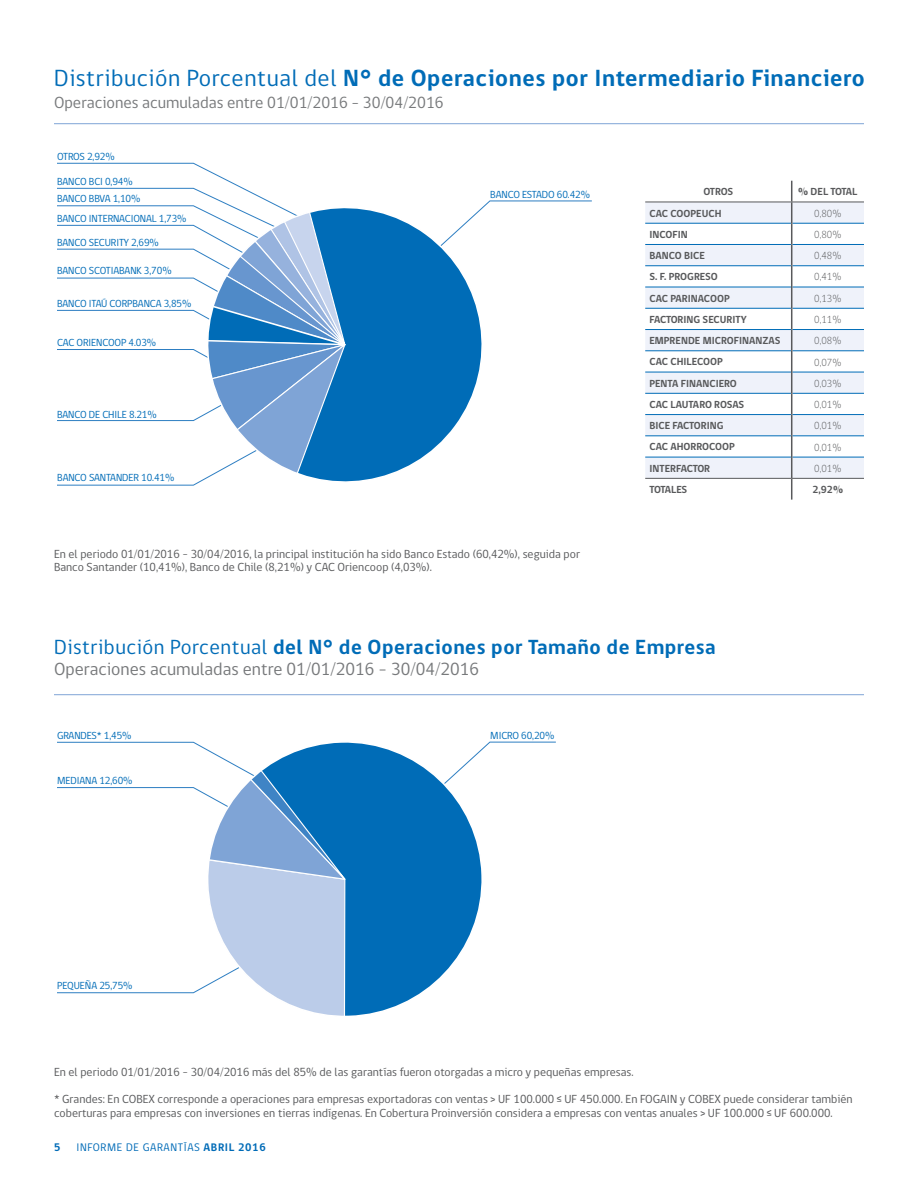
<style>
.page{position:relative;width:918px;height:1188px;background:#fff}
.page>*{position:absolute;margin:0;border:0;box-sizing:border-box;transform-origin:0 0}
.t1{font:700 24px "gob CL";letter-spacing:.025em;color:#006cb7}
.t2{font:700 21px "gob CL";letter-spacing:.025em;color:#006cb7}
.t3{font:18px "gob CL";color:#77797b}
.t4{font:16.5px "gob CL";color:#77797b}
.t5{font:12px/13.5px "gob CL";color:#58595b}
.t6{font:11.25px "gob CL";letter-spacing:.055em;color:#006bb7}
.t7{font:700 11.25px "gob CL";color:#006bb7}
.t8{font:10.5px "gob CL";letter-spacing:-.01em;color:#006cb7}
.t9{font:700 10.5px "gob CL";color:#58595b}
.t10{font:300 10.5px "gob CL";color:#58595b}
.t11{font:700 10.5px "gob CL";letter-spacing:-.02em;color:#58595b}
.t12{font:700 10.5px "gob CL";letter-spacing:-.03em;color:#58595b}
.t13{font:700 10.5px "gob CL";letter-spacing:-.04em;color:#58595b}
.s1{font-weight:400}
.s2{font-weight:700}
</style>
<div class="page">
<svg style="left:57px;top:163px;width:535px;height:323px"></svg>
<svg style="left:187px;top:187px;width:313px;height:299px"></svg>
<svg style="left:57px;top:741px;width:499px;height:253px"></svg>
<svg style="left:206px;top:741px;width:278px;height:275px"></svg>
<hr style="left:54px;top:123px;width:810px;height:1px;background:#7fa4d6">
<hr style="left:54px;top:694px;width:810px;height:1px;background:#7fa4d6">
<svg style="left:645px;top:203px;width:219px;height:275px;fill:#eff2fa"></svg>
<hr style="left:645px;top:223px;width:146px;height:1px;background:#006cb7">
<hr style="left:792px;top:223px;width:72px;height:1px;background:#006cb7">
<hr style="left:645px;top:244px;width:146px;height:1px;background:#006cb7">
<hr style="left:792px;top:244px;width:72px;height:1px;background:#006cb7">
<hr style="left:645px;top:265px;width:146px;height:1px;background:#006cb7">
<hr style="left:792px;top:265px;width:72px;height:1px;background:#006cb7">
<hr style="left:645px;top:287px;width:146px;height:1px;background:#006cb7">
<hr style="left:792px;top:287px;width:72px;height:1px;background:#006cb7">
<hr style="left:645px;top:308px;width:146px;height:1px;background:#006cb7">
<hr style="left:792px;top:308px;width:72px;height:1px;background:#006cb7">
<hr style="left:645px;top:329px;width:146px;height:1px;background:#006cb7">
<hr style="left:792px;top:329px;width:72px;height:1px;background:#006cb7">
<hr style="left:645px;top:351px;width:146px;height:1px;background:#006cb7">
<hr style="left:792px;top:351px;width:72px;height:1px;background:#006cb7">
<hr style="left:645px;top:372px;width:146px;height:1px;background:#006cb7">
<hr style="left:792px;top:372px;width:72px;height:1px;background:#006cb7">
<hr style="left:645px;top:393px;width:146px;height:1px;background:#006cb7">
<hr style="left:792px;top:393px;width:72px;height:1px;background:#006cb7">
<hr style="left:645px;top:414px;width:146px;height:1px;background:#006cb7">
<hr style="left:792px;top:414px;width:72px;height:1px;background:#006cb7">
<hr style="left:645px;top:436px;width:146px;height:1px;background:#006cb7">
<hr style="left:792px;top:436px;width:72px;height:1px;background:#006cb7">
<hr style="left:645px;top:457px;width:146px;height:1px;background:#006cb7">
<hr style="left:792px;top:457px;width:72px;height:1px;background:#006cb7">
<svg style="left:791px;top:181px;width:1px;height:319px"></svg>
<hr style="left:645px;top:202px;width:147px;height:1px;background:#58595b">
<hr style="left:792px;top:202px;width:72px;height:1px;background:#58595b">
<hr style="left:645px;top:478px;width:147px;height:1px;background:#58595b">
<hr style="left:792px;top:478px;width:72px;height:1px;background:#58595b">
<h1 class="t1" style="left:54px;top:61px;width:812px"><span class="s1">Distribución Porcentual del</span> N° de Operaciones por Intermediario Financiero</h1>
<h3 class="t4" style="left:54px;top:91px;width:391px">Operaciones acumuladas entre 01/01/2016 – 30/04/2016</h3>
<p class="t8" style="left:57px;top:149px;width:59px">OTROS 2,92%</p>
<p class="t8" style="left:57px;top:174px;width:77px">BANCO BCI 0,94%</p>
<p class="t8" style="left:57px;top:191px;width:85px">BANCO BBVA 1,10%</p>
<p class="t8" style="left:57px;top:211px;width:131px">BANCO INTERNACIONAL 1,73%</p>
<p class="t8" style="left:57px;top:235px;width:103px">BANCO SECURITY 2,69%</p>
<p class="t8" style="left:57px;top:264px;width:116px">BANCO SCOTIABANK 3,70%</p>
<p class="t8" style="left:57px;top:296px;width:136px">BANCO ITAÚ CORPBANCA 3,85%</p>
<p class="t8" style="left:57px;top:335px;width:101px">CAC ORIENCOOP 4.03%</p>
<p class="t8" style="left:57px;top:407px;width:101px">BANCO DE CHILE 8.21%</p>
<p class="t8" style="left:57px;top:470px;width:119px">BANCO SANTANDER 10.41%</p>
<p class="t8" style="left:490px;top:187px;width:101px">BANCO ESTADO 60.42%</p>
<p class="t5" style="left:54px;top:547px;width:528px">En el periodo 01/01/2016 – 30/04/2016, la principal institución ha sido Banco Estado (60,42%), seguida por<br>Banco Santander (10,41%), Banco de Chile (8,21%) y CAC Oriencoop (4,03%).</p>
<p class="t9" style="left:704px;top:185px;width:31px">OTROS</p>
<p class="t12" style="left:798px;top:185px;width:61px">% DEL TOTAL</p>
<p class="t9" style="left:649px;top:206px;width:74px">CAC COOPEUCH</p>
<p class="t10" style="left:814px;top:206px;width:29px">0,80%</p>
<p class="t9" style="left:649px;top:227px;width:40px">INCOFIN</p>
<p class="t10" style="left:814px;top:227px;width:29px">0,80%</p>
<p class="t9" style="left:649px;top:248px;width:57px">BANCO BICE</p>
<p class="t10" style="left:814px;top:249px;width:29px">0,48%</p>
<p class="t9" style="left:649px;top:270px;width:70px">S. F. PROGRESO</p>
<p class="t10" style="left:814px;top:270px;width:29px">0,41%</p>
<p class="t9" style="left:649px;top:291px;width:82px">CAC PARINACOOP</p>
<p class="t10" style="left:814px;top:291px;width:29px">0,13%</p>
<p class="t9" style="left:649px;top:312px;width:99px">FACTORING SECURITY</p>
<p class="t10" style="left:814px;top:312px;width:29px">0,11%</p>
<p class="t9" style="left:649px;top:333px;width:132px">EMPRENDE MICROFINANZAS</p>
<p class="t10" style="left:814px;top:334px;width:29px">0,08%</p>
<p class="t9" style="left:649px;top:355px;width:75px">CAC CHILECOOP</p>
<p class="t10" style="left:814px;top:355px;width:29px">0,07%</p>
<p class="t9" style="left:649px;top:376px;width:89px">PENTA FINANCIERO</p>
<p class="t10" style="left:814px;top:376px;width:29px">0,03%</p>
<p class="t11" style="left:649px;top:397px;width:96px">CAC LAUTARO ROSAS</p>
<p class="t10" style="left:814px;top:397px;width:29px">0,01%</p>
<p class="t9" style="left:649px;top:418px;width:75px">BICE FACTORING</p>
<p class="t10" style="left:814px;top:419px;width:29px">0,01%</p>
<p class="t9" style="left:649px;top:440px;width:87px">CAC AHORROCOOP</p>
<p class="t10" style="left:814px;top:440px;width:29px">0,01%</p>
<p class="t9" style="left:649px;top:461px;width:62px">INTERFACTOR</p>
<p class="t10" style="left:814px;top:461px;width:29px">0,01%</p>
<p class="t13" style="left:649px;top:482px;width:39px">TOTALES</p>
<p class="t9" style="left:813px;top:482px;width:32px">2,92%</p>
<h2 class="t2" style="left:54px;top:632px;width:663px"><span class="s1">Distribución Porcentual</span> del N° de Operaciones por Tamaño de Empresa</h2>
<h3 class="t3" style="left:54px;top:656px;width:427px">Operaciones acumuladas entre 01/01/2016 – 30/04/2016</h3>
<p class="t8" style="left:57px;top:728px;width:76px">GRANDES* 1,45%</p>
<p class="t8" style="left:57px;top:773px;width:77px">MEDIANA 12,60%</p>
<p class="t8" style="left:57px;top:978px;width:77px">PEQUEÑA 25,75%</p>
<p class="t8" style="left:490px;top:728px;width:66px">MICRO 60,20%</p>
<p class="t5" style="left:54px;top:1066px;width:581px">En el periodo 01/01/2016 – 30/04/2016 más del 85% de las garantías fueron otorgadas a micro y pequeñas empresas.</p>
<p class="t5" style="left:54px;top:1093px;width:800px">* Grandes: En COBEX corresponde a operaciones para empresas exportadoras con ventas &gt; UF 100.000 ≤ UF 450.000. En FOGAIN y COBEX puede considerar también coberturas para empresas con inversiones en tierras indígenas. En Cobertura Proinversión considera a empresas con ventas anuales &gt; UF 100.000 ≤ UF 600.000.</p>
<p class="t7" style="left:54px;top:1140px;width:8px">5</p>
<p class="t6" style="left:77px;top:1140px;width:191px">INFORME DE GARANTÍAS <span class="s2">ABRIL 2016</span></p>
</div>
